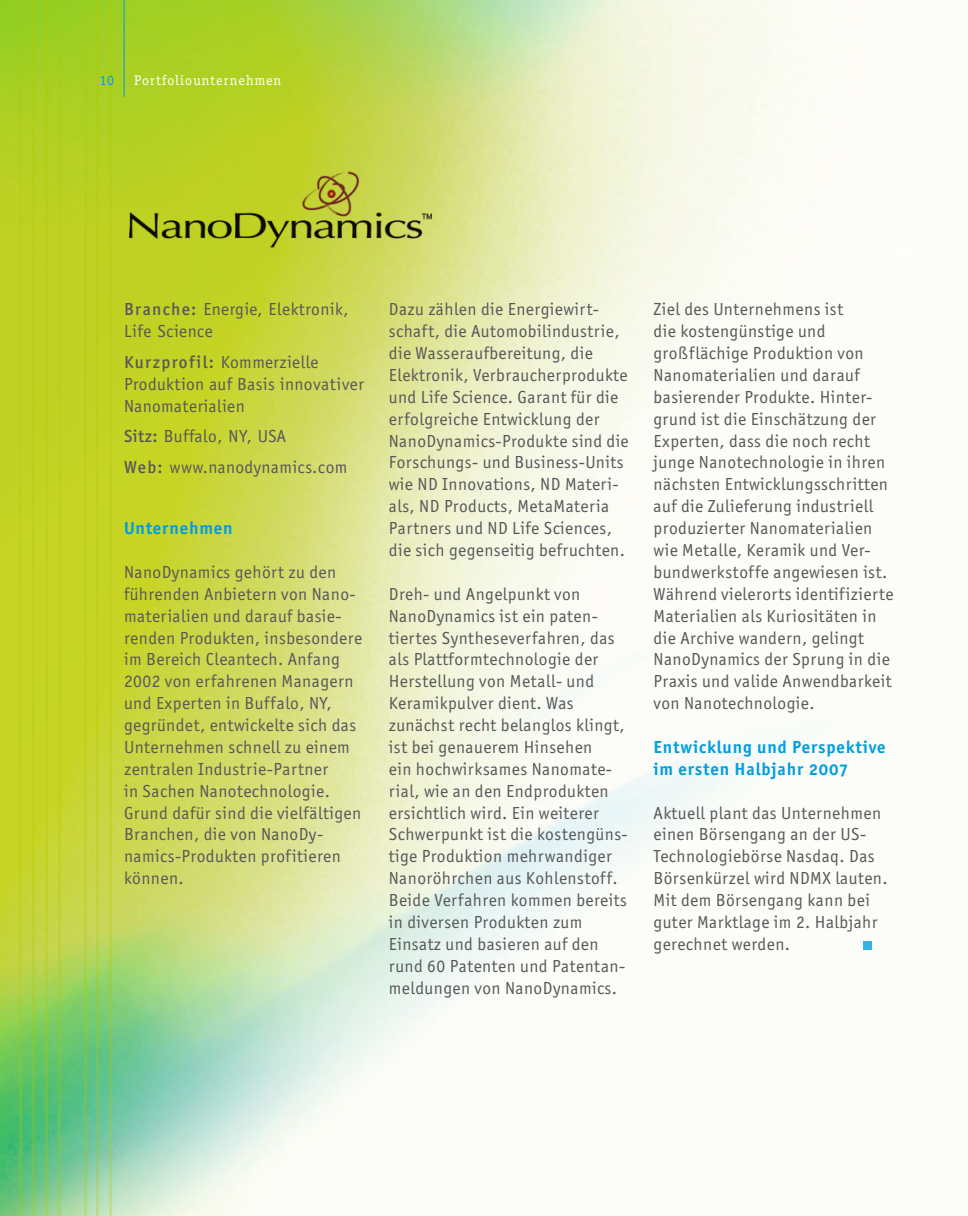
<style>
.page{position:relative;width:968px;height:1216px;background:#fff}
.page>*{position:absolute;margin:0;border:0;box-sizing:border-box;transform-origin:0 0}
.t1{font:17.5px/21.9px "Officina San ITC";letter-spacing:.025em;color:#58585a}
.t2{font:17.5px/21.9px "Officina Sans";letter-spacing:.025em;color:#58585a}
.t3{font:17.5px/21.9px "Officina San ITC Bold OS";letter-spacing:.05em;color:#009ee0}
.t4{font:14px "Officina Ser ITC";letter-spacing:.075em;color:#fff}
.t5{font:14px "Officina Ser ITC";color:#009ee0}
.s1{font-family:"Officina San ITC Medium OS"}
</style>
<div class="page">
<img style="left:0;top:0;width:872px;height:1215px">
<img style="left:125px;top:170px;width:312px;height:79px">
<hr style="left:19px;top:0;width:3px;height:1215px;background:#b1c800">
<hr style="left:32px;top:0;width:3px;height:1215px;background:#b1c800">
<hr style="left:45px;top:0;width:3px;height:1215px;background:#b1c800">
<hr style="left:58px;top:0;width:2px;height:1215px;background:#b1c800">
<hr style="left:84px;top:0;width:2px;height:1215px;background:#b1c800">
<hr style="left:97px;top:0;width:2px;height:1215px;background:#b1c800">
<hr style="left:109px;top:0;width:3px;height:1215px;background:#b1c800">
<div style="left:863px;top:941px;width:9px;height:8px;background:#35b2e5"></div>
<hr style="left:124px;top:0;width:1px;height:97px;background:#009ee0">
<p class="t5" style="left:100px;top:72px;width:16px">10</p>
<p class="t4" style="left:134px;top:72px;width:149px">Portfoliounternehmen</p>
<p class="t2" style="left:124px;top:298px;width:226px"><span class="s1">Branche:</span> Energie, Elektronik,<br>Life Science</p>
<p class="t2" style="left:124px;top:351px;width:241px"><span class="s1">Kurzprofil:</span> Kommerzielle<br>Produktion auf Basis innovativer<br>Nanomaterialien</p>
<p class="t2" style="left:124px;top:421px;width:225px;line-height:30.6px"><span class="s1">Sitz:</span> Buffalo, NY, USA<br><span class="s1">Web:</span> www.nanodynamics.com</p>
<p class="t3" style="left:124px;top:517px;width:110px">Unternehmen</p>
<p class="t1" style="left:124px;top:561px;width:239px">NanoDynamics gehört zu den führenden Anbietern von Nano&shy;materialien und darauf basie&shy;renden Produkten, insbesondere im Bereich Cleantech. Anfang<br>2002 von erfahrenen Managern und Experten in Buffalo, NY, gegründet, entwickelte sich das<br>Unternehmen schnell zu einem zentralen Industrie-Partner<br>in Sachen Nanotechnologie.<br>Grund dafür sind die vielfältigen<br>Branchen, die von NanoDy&shy;namics-Produkten profitieren können.</p>
<p class="t1" style="left:389px;top:298px;width:241px">Dazu zählen die Energiewirt&shy;schaft, die Automobilindustrie, die Wasseraufbereitung, die<br>Elektronik, Verbraucherprodukte und Life Science. Garant für die erfolgreiche Entwicklung der<br>NanoDynamics-Produkte sind die<br>Forschungs- und Business-Units wie ND Innovations, ND Materi&shy;als, ND Products, MetaMateria<br>Partners und ND Life Sciences, die sich gegenseitig befruchten.</p>
<p class="t1" style="left:389px;top:582px;width:240px">Dreh- und Angelpunkt von<br>NanoDynamics ist ein paten&shy;tiertes Syntheseverfahren, das als Plattformtechnologie der<br>Herstellung von Metall- und<br>Keramikpulver dient. Was zunächst recht belanglos klingt, ist bei genauerem Hinsehen<br>ein hochwirksames Nanomate&shy;rial, wie an den Endprodukten ersichtlich wird. Ein weiterer<br>Schwerpunkt ist die kostengüns&shy;tige Produktion mehrwandiger<br>Nanoröhrchen aus Kohlenstoff.<br>Beide Verfahren kommen bereits in diversen Produkten zum<br>Einsatz und basieren auf den rund 60 Patenten und Patentan&shy;meldungen von NanoDynamics.</p>
<p class="t1" style="left:653px;top:298px;width:241px">Ziel des Unternehmens ist<br>die kostengünstige und großflächige Produktion von<br>Nanomaterialien und darauf basierender Produkte. Hinter&shy;grund ist die Einschätzung der<br>Experten, dass die noch recht junge Nanotechnologie in ihren nächsten Entwicklungsschritten auf die Zulieferung industriell produzierter Nanomaterialien wie Metalle, Keramik und Ver&shy;bundwerkstoffe angewiesen ist.<br>Während vielerorts identifizierte<br>Materialien als Kuriositäten in die Archive wandern, gelingt<br>NanoDynamics der Sprung in die<br>Praxis und valide Anwendbarkeit von Nanotechnologie.</p>
<p class="t3" style="left:653px;top:735px;width:233px">Entwicklung und Perspektive im ersten Halbjahr 2007</p>
<p class="t1" style="left:653px;top:801px;width:235px">Aktuell plant das Unternehmen einen Börsengang an der US-<br>Technologiebörse Nasdaq. Das<br>Börsenkürzel wird NDMX lauten.<br>Mit dem Börsengang kann bei guter Marktlage im 2. Halbjahr gerechnet werden.</p>
</div>
